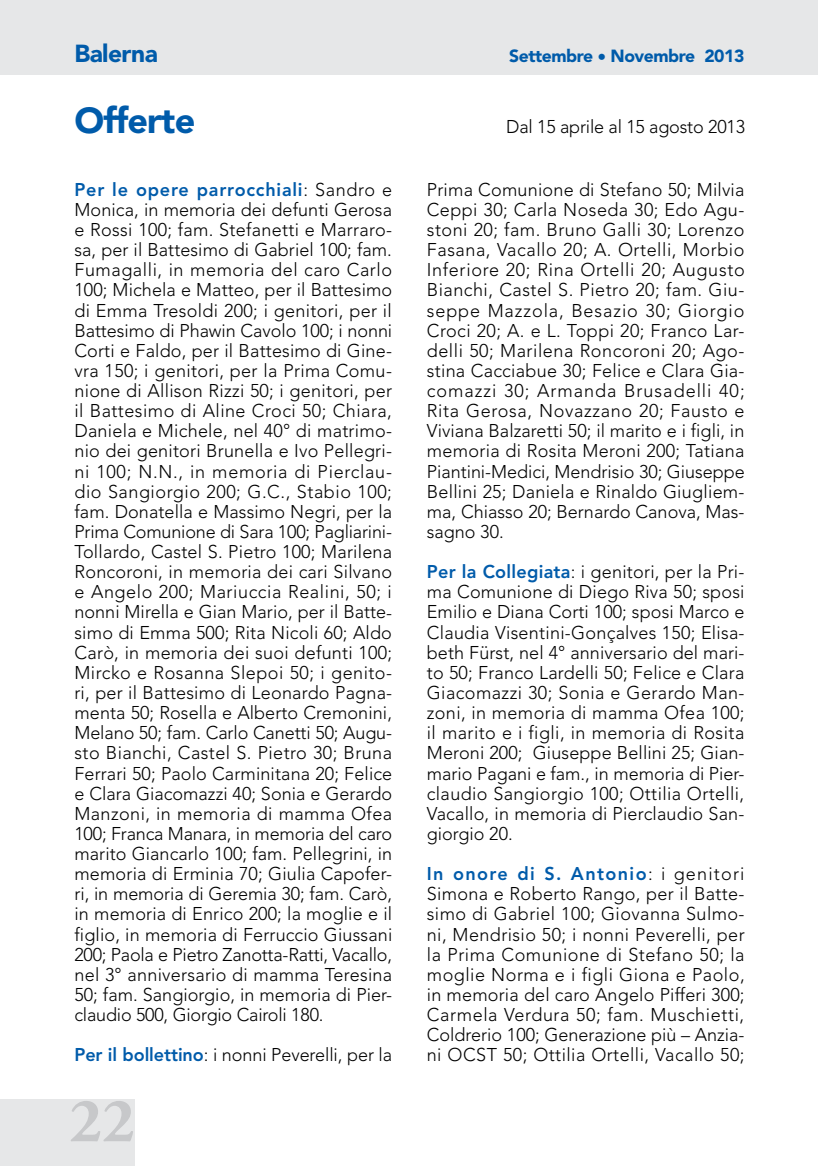
<style>
.page{position:relative;width:819px;height:1166px;background:#fff}
.page>*{position:absolute;margin:0;border:0;box-sizing:border-box;transform-origin:0 0}
.t1{font:700 63px "Adobe Garamond Pro";color:#c7c8ca}
.t2{font:900 35.88px "Avenir";letter-spacing:-.025em;color:#005baa}
.t3{font:900 24.5px "Avenir";letter-spacing:-.025em;color:#005baa}
.t4{font:300 18.38px/20.1px "Avenir";color:#000;text-align:justify}
.t5{font:900 17.5px "Avenir";letter-spacing:-.025em;color:#005baa}
.s1{font-weight:800;color:#005baa}
</style>
<div class="page">
<div style="left:0;top:1099px;width:134px;height:67px;background:#e6e7e8"></div>
<div style="left:0;top:0;width:817px;height:74px;background:#e6e7e8"></div>
<h3 class="t3" style="left:74px;top:38px;width:85px">Balerna</h3>
<p class="t5" style="left:509px;top:45px;width:237px">Settembre • Novembre 2013</p>
<h2 class="t2" style="left:74px;top:98px;width:122px">Offerte</h2>
<p class="t4" style="left:74px;top:179px;width:319px"><span class="s1">Per le opere parrocchiali</span>: Sandro e Monica, in memoria dei defunti Gerosa e Rossi 100; fam. Stefanetti e Marraro&shy;sa, per il Battesimo di Gabriel 100; fam.<br>Fumagalli, in memoria del caro Carlo 100; Michela e Matteo, per il Battesimo di Emma Tresoldi 200; i genitori, per il Battesimo di Phawin Cavolo 100; i nonni Corti e Faldo, per il Battesimo di Gine&shy;vra 150; i genitori, per la Prima Comu&shy;nione di Allison Rizzi 50; i genitori, per il Battesimo di Aline Croci 50; Chiara, Daniela e Michele, nel 40° di matrimo&shy;nio dei genitori Brunella e Ivo Pellegri&shy;ni 100; N.N., in memoria di Pierclau&shy;dio Sangiorgio 200; G.C., Stabio 100; fam. Donatella e Massimo Negri, per la Prima Comunione di Sara 100; Pagliarini-Tollardo, Castel S. Pietro 100; Marilena Roncoroni, in memoria dei cari Silvano e Angelo 200; Mariuccia Realini, 50; i nonni Mirella e Gian Mario, per il Batte&shy;simo di Emma 500; Rita Nicoli 60; Aldo Carò, in memoria dei suoi defunti 100; Mircko e Rosanna Slepoi 50; i genito&shy;ri, per il Battesimo di Leonardo Pagna&shy;menta 50; Rosella e Alberto Cremonini, Melano 50; fam. Carlo Canetti 50; Augu&shy;sto Bianchi, Castel S. Pietro 30; Bruna Ferrari 50; Paolo Carminitana 20; Felice e Clara Giacomazzi 40; Sonia e Gerardo Manzoni, in memoria di mamma Ofea 100; Franca Manara, in memoria del caro marito Giancarlo 100; fam. Pellegrini, in memoria di Erminia 70; Giulia Capofer&shy;ri, in memoria di Geremia 30; fam. Carò, in memoria di Enrico 200; la moglie e il figlio, in memoria di Ferruccio Giussani 200; Paola e Pietro Zanotta-Ratti, Vacallo, nel 3° anniversario di mamma Teresina 50; fam. Sangiorgio, in memoria di Pier&shy;claudio 500, Giorgio Cairoli 180.</p>
<p class="t4" style="left:74px;top:1045px;width:319px"><span class="s1">Per il bollettino</span>: i nonni Peverelli, per la</p>
<h1 class="t1" style="left:69px;top:1084px;width:67px">22</h1>
<p class="t4" style="left:506px;top:117px;width:240px">Dal 15 aprile al 15 agosto 2013</p>
<p class="t4" style="left:427px;top:179px;width:319px">Prima Comunione di Stefano 50; Milvia Ceppi 30; Carla Noseda 30; Edo Agu&shy;stoni 20; fam. Bruno Galli 30; Lorenzo Fasana, Vacallo 20; A. Ortelli, Morbio Inferiore 20; Rina Ortelli 20; Augusto Bianchi, Castel S. Pietro 20; fam. Giu&shy;seppe Mazzola, Besazio 30; Giorgio Croci 20; A. e L. Toppi 20; Franco Lar&shy;delli 50; Marilena Roncoroni 20; Ago&shy;stina Cacciabue 30; Felice e Clara Gia&shy;comazzi 30; Armanda Brusadelli 40; Rita Gerosa, Novazzano 20; Fausto e Viviana Balzaretti 50; il marito e i figli, in memoria di Rosita Meroni 200; Tatiana Piantini-Medici, Mendrisio 30; Giuseppe Bellini 25; Daniela e Rinaldo Giugliem&shy;ma, Chiasso 20; Bernardo Canova, Mas&shy;sagno 30.</p>
<p class="t4" style="left:427px;top:562px;width:319px"><span class="s1">Per la Collegiata</span>: i genitori, per la Pri&shy;ma Comunione di Diego Riva 50; sposi Emilio e Diana Corti 100; sposi Marco e Claudia Visentini-Gonçalves 150; Elisa&shy;beth Fürst, nel 4° anniversario del mari&shy;to 50; Franco Lardelli 50; Felice e Clara Giacomazzi 30; Sonia e Gerardo Man&shy;zoni, in memoria di mamma Ofea 100; il marito e i figli, in memoria di Rosita Meroni 200; Giuseppe Bellini 25; Gian&shy;mario Pagani e fam., in memoria di Pier&shy;claudio Sangiorgio 100; Ottilia Ortelli, Vacallo, in memoria di Pierclaudio San&shy;giorgio 20.</p>
<p class="t4" style="left:427px;top:864px;width:319px"><span class="s1">In onore di S. Antonio</span>: i genitori Simona e Roberto Rango, per il Batte&shy;simo di Gabriel 100; Giovanna Sulmo&shy;ni, Mendrisio 50; i nonni Peverelli, per la Prima Comunione di Stefano 50; la moglie Norma e i figli Giona e Paolo, in memoria del caro Angelo Pifferi 300; Carmela Verdura 50; fam. Muschietti, Coldrerio 100; Generazione più – Anzia&shy;ni OCST 50; Ottilia Ortelli, Vacallo 50;</p>
</div>
